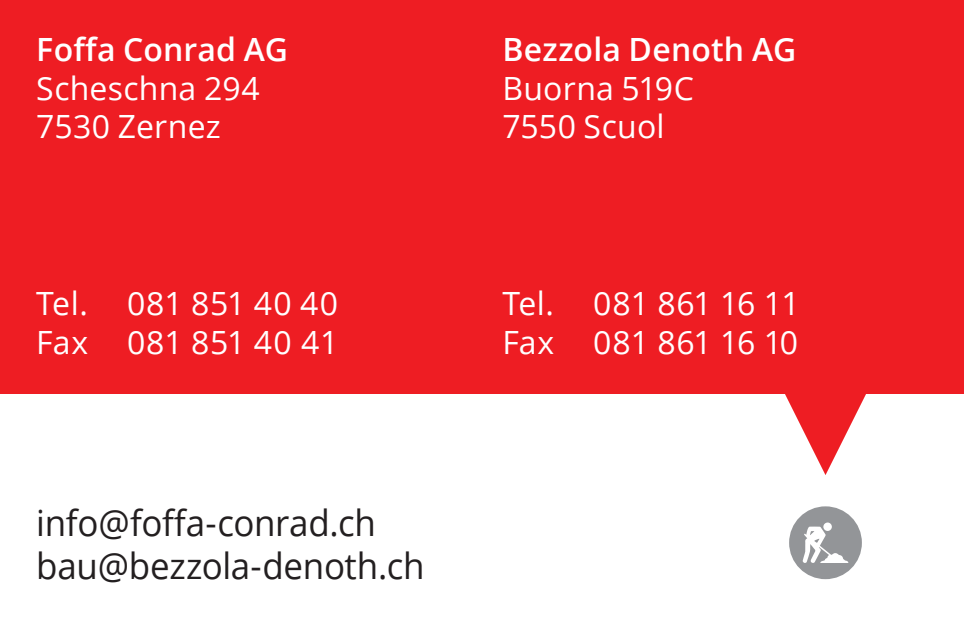
<style>
.page{position:relative;width:964px;height:624px;background:#fff}
.page>*{position:absolute;margin:0;border:0;box-sizing:border-box;transform-origin:0 0}
.t1{font:36px "Open Sans";letter-spacing:-.01em;color:#231f20}
.t2{font:32px "Open Sans";letter-spacing:.005em;color:#fff}
.t3{font:600 32px "Open Sans";letter-spacing:.005em;color:#fff}
</style>
<div class="page">
<div style="left:0;top:0;width:964px;height:393px;background:#ee1d23"></div>
<svg style="left:744px;top:393px;width:163px;height:82px"></svg>
<div style="left:789px;top:506px;width:73px;height:73px;background:#939598;border-radius:50%"></div>
<svg style="left:803px;top:526px;width:45px;height:37px"></svg>
<div style="left:823px;top:522px;width:9px;height:9px;background:#fff;border-radius:50%"></div>
<p class="t3" style="left:36px;top:28px;width:253px">Foffa Conrad AG</p>
<p class="t2" style="left:36px;top:66px;width:225px">Scheschna 294</p>
<p class="t2" style="left:36px;top:104px;width:186px">7530 Zernez</p>
<p class="t2" style="left:36px;top:282px;width:303px">Tel. 081 851 40 40</p>
<p class="t2" style="left:36px;top:320px;width:304px">Fax 081 851 40 41</p>
<p class="t1" style="left:36px;top:498px;width:341px">info@foffa-conrad.ch</p>
<p class="t1" style="left:36px;top:541px;width:390px">bau@bezzola-denoth.ch</p>
<p class="t3" style="left:502px;top:28px;width:295px">Bezzola Denoth AG</p>
<p class="t2" style="left:502px;top:66px;width:193px">Buorna 519C</p>
<p class="t2" style="left:502px;top:104px;width:164px">7550 Scuol</p>
<p class="t2" style="left:502px;top:282px;width:299px">Tel. 081 861 16 11</p>
<p class="t2" style="left:502px;top:320px;width:297px">Fax 081 861 16 10</p>
</div>
